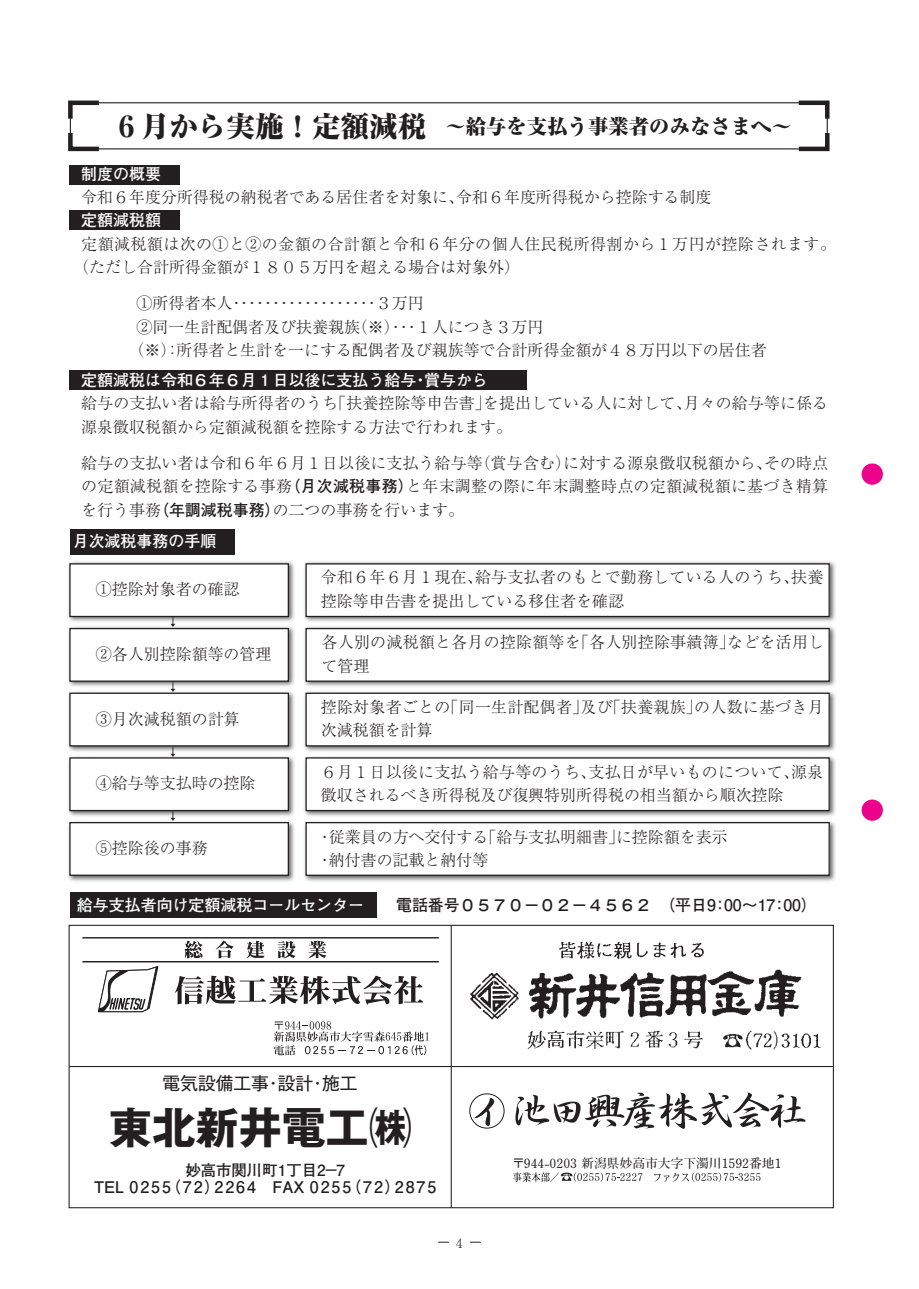
<style>
.page{position:relative;width:919px;height:1289px;background:#fff}
.page>*{position:absolute;margin:0;border:0;box-sizing:border-box;transform-origin:0 0}
.t1{font:700 43.35px "Gothic MB101 Pr 5";color:#231f20}
.t2{font:800 expanded 20.4px "Ryumin Pro";color:#231f20}
.t3{font:17.7px "Gothic MB101 Pr 5";color:#231f20}
.t4{font:700 16.05px "Futo Go B101 Pr 6";letter-spacing:.12em;color:#231f20}
.t5{font:300 15.9px/23.4px "Ryumin Pro";color:#231f20}
.t6{font:300 15.9px/23.4px "Ryumin Pro";letter-spacing:.03em;color:#231f20}
.t7{font:700 15.9px "Futo Go B101 Pr 5";color:#231f20}
.t8{font:700 15.9px "Futo Go B101 Pr 5";color:#fff}
.t9{font:700 15.45px "Futo Go B101 Pr 6";color:#231f20}
.t10{font:700 12.75px "Futo Min A101 Pr 5";color:#231f20}
.t11{font:300 12.75px "Ryumin Pro";color:#231f20}
.t12{font:700 10.65px "Futo Go B101 Pr 5";color:#231f20;scale:1.3 1}
.s1{font-size:28.5px}
.s2{font-family:"Futo Go B101 Pr 5";font-weight:700}
.s3{color:#fff}
</style>
<div class="page">
<div style="left:861px;top:463px;width:21px;height:22px;background:#ed028c;border-radius:50%"></div>
<div style="left:861px;top:799px;width:21px;height:21px;background:#ed028c;border-radius:50%"></div>
<img style="left:470px;top:941px;width:351px;height:109px">
<hr style="left:82px;top:961px;width:357px;height:1px;background:#231f20">
<hr style="left:71px;top:937px;width:368px;height:1px;background:#231f20">
<svg style="left:185px;top:940px;width:17px;height:18px"></svg>
<svg style="left:216px;top:940px;width:17px;height:18px"></svg>
<svg style="left:247px;top:940px;width:17px;height:18px"></svg>
<svg style="left:277px;top:941px;width:18px;height:17px"></svg>
<svg style="left:308px;top:940px;width:18px;height:18px"></svg>
<svg style="left:175px;top:975px;width:248px;height:29px"></svg>
<svg style="left:98px;top:966px;width:61px;height:47px"></svg>
<svg style="left:274px;top:1021px;width:155px;height:34px"></svg>
<svg style="left:469px;top:1093px;width:35px;height:35px"></svg>
<div style="left:469px;top:1093px;width:35px;height:35px;border:1px solid #231f20;border-radius:50%"></div>
<svg style="left:474px;top:1098px;width:20px;height:27px"></svg>
<svg style="left:653px;top:1172px;width:107px;height:9px"></svg>
<svg style="left:513px;top:1172px;width:129px;height:9px"></svg>
<svg style="left:515px;top:1092px;width:290px;height:37px"></svg>
<hr style="left:450px;top:925px;width:2px;height:282px;background:#231f20">
<hr style="left:69px;top:1065px;width:764px;height:2px;background:#231f20">
<div style="left:70px;top:102px;width:757px;height:47px;border:1px solid #231f20"></div>
<svg style="left:68px;top:100px;width:35px;height:52px"></svg>
<svg style="left:794px;top:100px;width:36px;height:52px"></svg>
<div style="left:69px;top:165px;width:110px;height:20px;background:#231f20"></div>
<div style="left:69px;top:210px;width:110px;height:20px;background:#231f20"></div>
<div style="left:69px;top:370px;width:457px;height:20px;background:#231f20"></div>
<img style="left:304px;top:561px;width:532px;height:321px">
<div style="left:306px;top:564px;width:523px;height:52px;background:#fff"></div>
<div style="left:305px;top:563px;width:524px;height:54px;border:1px solid #231f20"></div>
<div style="left:306px;top:628px;width:523px;height:53px;background:#fff"></div>
<div style="left:305px;top:628px;width:524px;height:53px;border:1px solid #231f20"></div>
<div style="left:306px;top:693px;width:523px;height:52px;background:#fff"></div>
<div style="left:305px;top:692px;width:524px;height:54px;border:1px solid #231f20"></div>
<div style="left:306px;top:758px;width:523px;height:52px;background:#fff"></div>
<div style="left:305px;top:757px;width:524px;height:54px;border:1px solid #231f20"></div>
<div style="left:306px;top:822px;width:523px;height:53px;background:#fff"></div>
<div style="left:305px;top:822px;width:524px;height:53px;border:1px solid #231f20"></div>
<div style="left:70px;top:529px;width:164px;height:26px;background:#231f20"></div>
<div style="left:70px;top:892px;width:306px;height:26px;background:#231f20"></div>
<img style="left:68px;top:561px;width:227px;height:321px">
<div style="left:70px;top:564px;width:218px;height:52px;background:#fff"></div>
<div style="left:69px;top:563px;width:220px;height:54px;border:1px solid #231f20"></div>
<div style="left:70px;top:628px;width:218px;height:53px;background:#fff"></div>
<div style="left:69px;top:628px;width:220px;height:53px;border:1px solid #231f20"></div>
<div style="left:70px;top:693px;width:218px;height:52px;background:#fff"></div>
<div style="left:69px;top:692px;width:220px;height:54px;border:1px solid #231f20"></div>
<div style="left:70px;top:758px;width:218px;height:52px;background:#fff"></div>
<div style="left:69px;top:757px;width:220px;height:54px;border:1px solid #231f20"></div>
<div style="left:70px;top:822px;width:218px;height:53px;background:#fff"></div>
<div style="left:69px;top:822px;width:220px;height:53px;border:1px solid #231f20"></div>
<p class="t2" style="left:112px;top:110px;width:681px"><span class="s1">６月から実施！定額減税</span> ～給与を支払う事業者のみなさまへ～</p>
<p class="t8" style="left:81px;top:161px;width:81px">制度の概要</p>
<p class="t5" style="left:81px;top:184px;width:631px">令和６年度分所得税の納税者である居住者を対象に、令和６年度所得税から控除する制度</p>
<p class="t8" style="left:81px;top:208px;width:81px">定額減税額</p>
<p class="t6" style="left:73px;top:231px;width:764px;text-indent:8px">定額減税額は次の①と②の金額の合計額と令和６年分の個人住民税所得割から１万円が控除されます。（ただし合計所得金額が１８０５万円を超える場合は対象外）</p>
<p class="t5" style="left:137px;top:290px;width:289px">①所得者本人・・・・・・・・・・・・・・・・・・３万円</p>
<p class="t5" style="left:137px;top:314px;width:408px">②同一生計配偶者及び扶養親族（※）・・・１人につき３万円</p>
<p class="t5" style="left:129px;top:337px;width:639px">（※）：所得者と生計を一にする配偶者及び親族等で合計所得金額が４８万円以下の居住者</p>
<p class="t8" style="left:81px;top:367px;width:408px">定額減税は令和６年６月１日以後に支払う給与・賞与から</p>
<p class="t5" style="left:81px;top:390px;width:748px">給与の支払い者は給与所得者のうち「扶養控除等申告書」を提出している人に対して、月々の給与等に係る源泉徴収税額から定額減税額を控除する方法で行われます。</p>
<p class="t5" style="left:81px;top:450px;width:748px;text-align:justify">給与の支払い者は令和６年６月１日以後に支払う給与等（賞与含む）に対する源泉徴収税額から、その時点の定額減税額を控除する事務<span class="s2">（月次減税事務）</span>と年末調整の際に年末調整時点の定額減税額に基づき精算を行う事務<span class="s2">（年調減税事務）</span>の二つの事務を行います。</p>
<p class="t8" style="left:73px;top:528px;width:145px">月次減税事務の手順</p>
<p class="t5" style="left:321px;top:564px;width:504px">令和６年６月１現在、給与支払者のもとで勤務している人のうち、扶養控除等申告書を提出している移住者を確認</p>
<p class="t5" style="left:321px;top:629px;width:504px">各人別の減税額と各月の控除額等を「各人別控除事績簿」などを活用して管理</p>
<p class="t5" style="left:321px;top:694px;width:504px">控除対象者ごとの「同一生計配偶者」及び「扶養親族」の人数に基づき月次減税額を計算</p>
<p class="t5" style="left:321px;top:759px;width:504px">６月１日以後に支払う給与等のうち、支払日が早いものについて、源泉徴収されるべき所得税及び復興特別所得税の相当額から順次控除</p>
<p class="t5" style="left:317px;top:823px;width:412px">・従業員の方へ交付する「給与支払明細書」に控除額を表示・納付書の記載と納付等</p>
<p class="t7" style="left:77px;top:892px;width:741px"><span class="s3">給与支払者向け定額減税コールセンター　　</span>電話番号０５７０－０２－４５６２　（平日9：00～17：00）</p>
<p class="t5" style="left:96px;top:576px;width:145px">①控除対象者の確認</p>
<p class="t12" style="left:166px;top:613px;width:12px">↓</p>
<p class="t5" style="left:96px;top:641px;width:177px">②各人別控除額等の管理</p>
<p class="t12" style="left:166px;top:678px;width:12px">↓</p>
<p class="t5" style="left:96px;top:705px;width:145px">③月次減税額の計算</p>
<p class="t12" style="left:166px;top:743px;width:12px">↓</p>
<p class="t5" style="left:96px;top:770px;width:161px">④給与等支払時の控除</p>
<p class="t12" style="left:166px;top:807px;width:12px">↓</p>
<p class="t5" style="left:96px;top:835px;width:113px">⑤控除後の事務</p>
<p class="t3" style="left:162px;top:1068px;width:197px">電気設備工事・設計・施工</p>
<h1 class="t1" style="left:109px;top:1091px;width:305px">東北新井電工㈱</h1>
<p class="t9" style="left:185px;top:1157px;width:161px">妙高市関川町1丁目2―7</p>
<p class="t4" style="left:94px;top:1174px;width:343px">TEL 0255（72）2264 FAX 0255（72）2875</p>
<p class="t11" style="left:456px;top:1233px;width:8px">4</p>
<p class="t10" style="left:512px;top:1152px;width:271px">〒944-0203 新潟県妙高市大字下濁川1592番地1</p>
</div>
